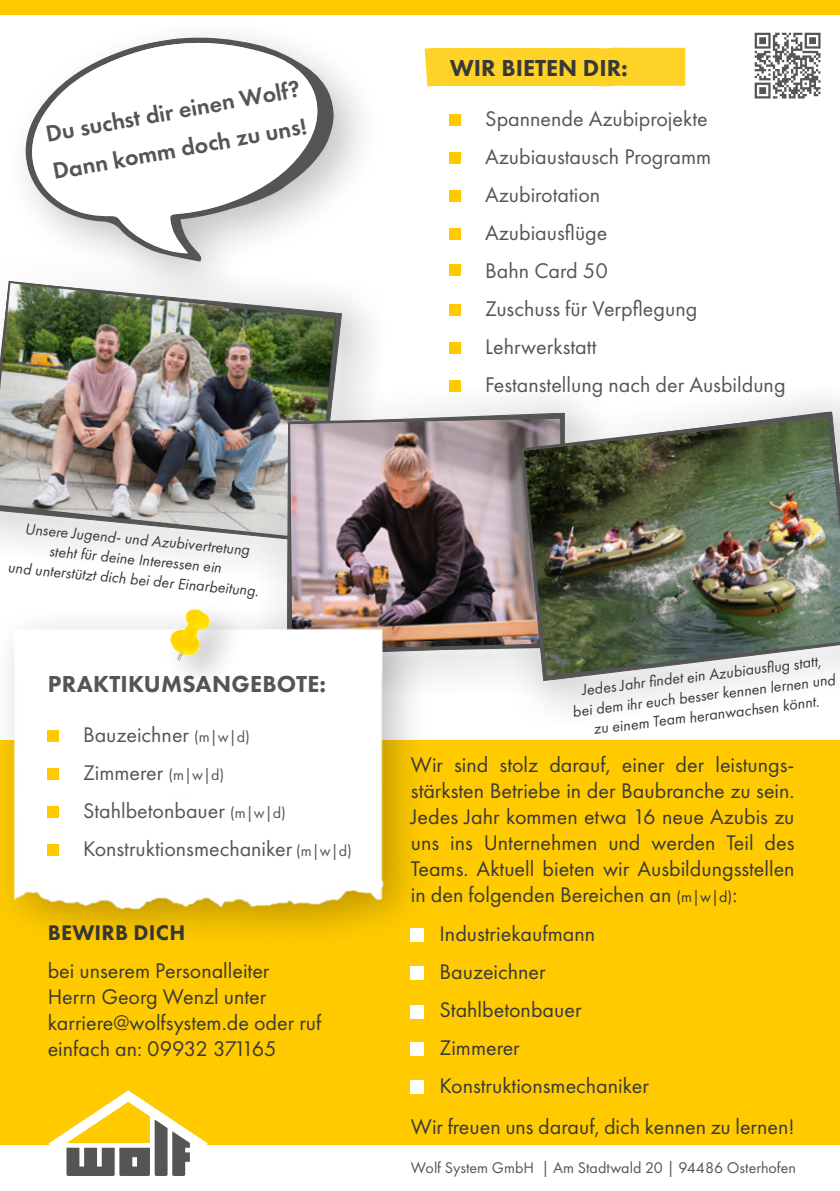
<style>
.page{position:relative;width:840px;height:1191px;background:#fff}
.page>*{position:absolute;margin:0;border:0;box-sizing:border-box;transform-origin:0 0}
.t1{font:600 24px/38px "Futura PT";color:#555554}
.t2{font:800 24px "Futura PT";letter-spacing:.01em;color:#555554}
.t3{font:800 24px "Futura PT";color:#393938}
.t4{font:22px/26px "Futura PT";color:#393938}
.t5{font:22px/38px "Futura PT";color:#555554}
.t6{font:800 22px "Futura PT";letter-spacing:.01em;color:#393938}
.t7{font:italic 16px/20px "Futura PT";color:#393938;text-align:center}
.t8{font:16px "Futura PT";color:#555554}
.s1{font-size:16px}
</style>
<div class="page">
<div style="left:0;top:740px;width:839px;height:404px;background:#ffcb00"></div>
<div style="left:0;top:0;width:839px;height:15px;background:#ffcb00"></div>
<div style="left:2px;top:14px;width:382px;height:297px;background:#000;opacity:.24"></div>
<svg style="left:21px;top:32px;width:312px;height:223px"></svg>
<svg style="left:22px;top:35px;width:300px;height:218px"></svg>
<svg style="left:2px;top:255px;width:382px;height:129px"></svg>
<img style="left:0;top:260px;width:353px;height:299px">
<img style="left:257px;top:384px;width:237px;height:294px">
<img style="left:278px;top:401px;width:216px;height:266px">
<div style="left:0;top:603px;width:432px;height:353px;background:#000;opacity:.26"></div>
<img style="left:4px;top:617px;width:388px;height:339px">
<div style="left:48px;top:731px;width:11px;height:11px;background:#ffcb00"></div>
<div style="left:48px;top:768px;width:11px;height:11px;background:#ffcb00"></div>
<div style="left:48px;top:806px;width:11px;height:11px;background:#ffcb00"></div>
<div style="left:161px;top:599px;width:86px;height:97px;background:#fff"></div>
<img style="left:159px;top:603px;width:66px;height:73px">
<svg style="left:49px;top:1090px;width:158px;height:86px"></svg>
<div style="left:410px;top:928px;width:13px;height:13px;background:#fff"></div>
<div style="left:410px;top:967px;width:13px;height:13px;background:#fff"></div>
<div style="left:410px;top:1005px;width:13px;height:13px;background:#fff"></div>
<div style="left:410px;top:1043px;width:13px;height:13px;background:#fff"></div>
<div style="left:410px;top:1081px;width:13px;height:13px;background:#fff"></div>
<div style="left:424px;top:47px;width:262px;height:40px;background:#ffd227"></div>
<div style="left:449px;top:115px;width:11px;height:11px;background:#ffcb00"></div>
<div style="left:449px;top:152px;width:11px;height:11px;background:#ffcb00"></div>
<div style="left:449px;top:191px;width:11px;height:11px;background:#ffcb00"></div>
<div style="left:449px;top:228px;width:11px;height:11px;background:#ffcb00"></div>
<div style="left:449px;top:264px;width:11px;height:11px;background:#ffcb00"></div>
<div style="left:449px;top:305px;width:11px;height:11px;background:#ffcb00"></div>
<div style="left:449px;top:343px;width:11px;height:11px;background:#ffcb00"></div>
<div style="left:449px;top:381px;width:11px;height:11px;background:#ffcb00"></div>
<svg style="left:754px;top:33px;width:66px;height:65px"></svg>
<svg style="left:494px;top:398px;width:345px;height:311px"></svg>
<img style="left:519px;top:411px;width:320px;height:270px">
<div style="left:48px;top:844px;width:11px;height:11px;background:#ffcb00"></div>
<p class="t1" style="left:42px;top:115px;width:259px;rotate:-10deg">Du suchst dir einen Wolf?<br>Dann komm doch zu uns!</p>
<p class="t7" style="left:13px;top:516px;width:253px;rotate:6deg">Unsere Jugend- und Azubivertretung steht für deine Interessen ein<br>und unterstützt dich bei der Einarbeitung.</p>
<p class="t2" style="left:48px;top:669px;width:280px">PRAKTIKUMSANGEBOTE:</p>
<p class="t5" style="left:83px;top:715px;width:270px">Bauzeichner <span class="s1">(m|w|d)<br></span>Zimmerer <span class="s1">(m|w|d)<br></span>Stahlbetonbauer <span class="s1">(m|w|d)<br></span>Konstruktionsmechaniker <span class="s1">(m|w|d)</span></p>
<p class="t6" style="left:48px;top:918px;width:139px">BEWIRB DICH</p>
<p class="t4" style="left:48px;top:957px;width:275px">bei unserem Personalleiter<br>Herrn Georg Wenzl unter karriere@wolfsystem.de oder ruf einfach an: 09932 371165</p>
<p class="t3" style="left:449px;top:53px;width:180px">WIR BIETEN DIR:</p>
<p class="t5" style="left:485px;top:99px;width:301px">Spannende Azubiprojekte<br>Azubiaustausch Programm<br>Azubirotation<br>Azubiausflüge<br>Bahn Card 50<br>Zuschuss für Verpflegung<br>Lehrwerkstatt<br>Festanstellung nach der Ausbildung</p>
<p class="t7" style="left:568px;top:681px;width:266px;rotate:-7deg">Jedes Jahr fi ndet ein Azubiausfl ug statt,<br>bei dem ihr euch besser kennen lernen und zu einem Team heranwachsen könnt.</p>
<p class="t4" style="left:410px;top:751px;width:385px;text-align:justify">Wir sind stolz darauf, einer der leistungs&shy;stärksten Betriebe in der Baubranche zu sein.<br>Jedes Jahr kommen etwa 16 neue Azubis zu uns ins Unternehmen und werden Teil des Teams. Aktuell bieten wir Ausbildungsstellen in den folgenden Bereichen an <span class="s1">(m|w|d)</span>:</p>
<p class="t4" style="left:439px;top:914px;width:211px;line-height:38px">Industriekaufmann<br>Bauzeichner<br>Stahlbetonbauer<br>Zimmerer<br>Konstruktionsmechaniker</p>
<p class="t4" style="left:410px;top:1113px;width:385px">Wir freuen uns darauf, dich kennen zu lernen!</p>
<p class="t8" style="left:410px;top:1158px;width:386px">Wolf System GmbH | Am Stadtwald 20 | 94486 Osterhofen</p>
</div>
